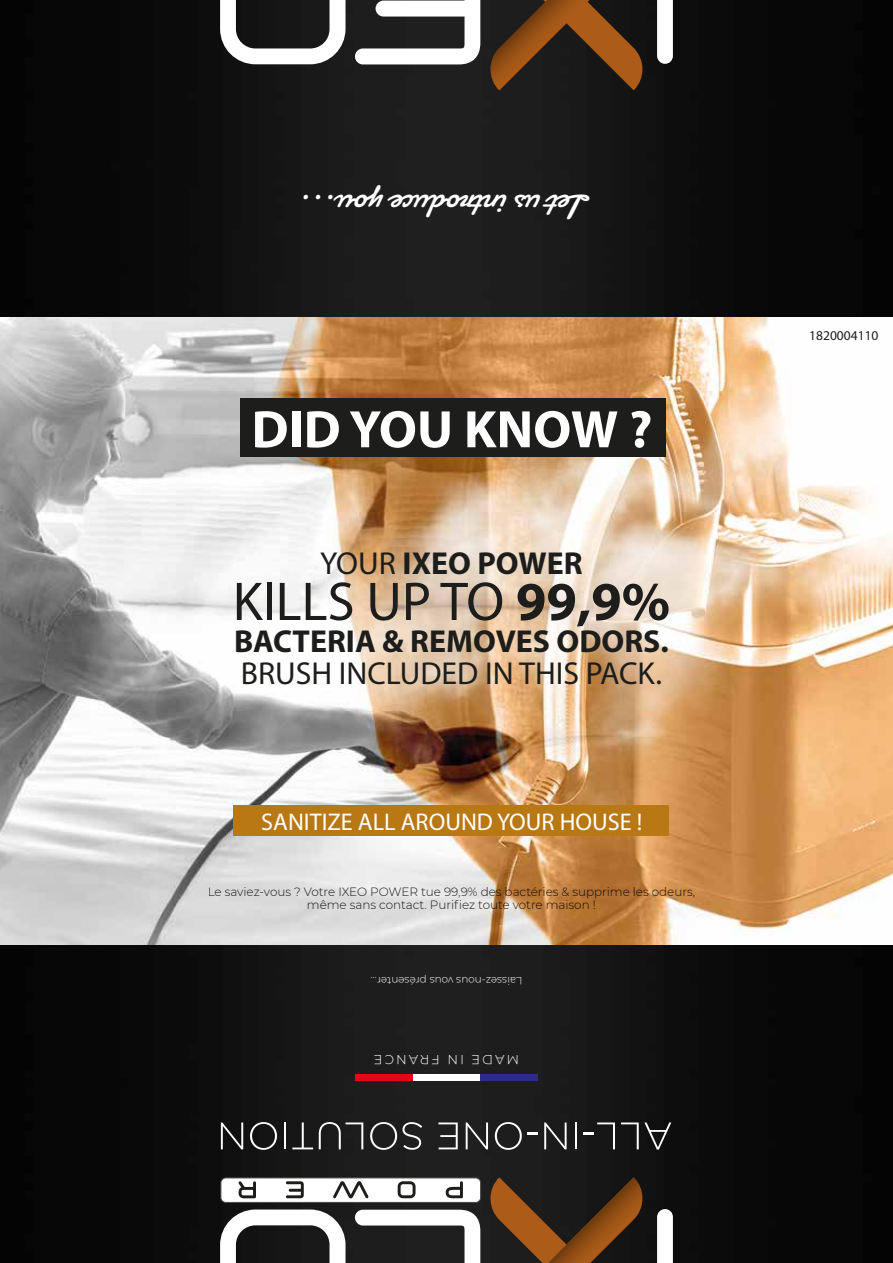
<style>
.page{position:relative;width:893px;height:1263px;background:#fff}
.page>*{position:absolute;margin:0;border:0;box-sizing:border-box;transform-origin:0 0}
.t1{font:55.05px "Myriad Pro";color:#1d1d1b}
.t2{font:700 53.1px "Myriad Pro";color:#fff}
.t3{font:34.5px "Damion";color:#fff}
.t4{font:700 31.8px "Myriad Pro";color:#1d1d1b}
.t5{font:31.8px "Myriad Pro";color:#1d1d1b}
.t6{font:24.15px "Myriad Pro";color:#fff}
.t7{font:13.5px "Myriad Pro";color:#1d1d1b}
.t8{font:300 13.05px "Montserrat";letter-spacing:.16em;color:#fff}
.t9{font:300 12px/13.5px "Montserrat";letter-spacing:-.005em;color:#1d1d1b;text-align:center}
.t10{font:300 10.5px "Montserrat";color:#fff}
.s1{font-weight:400}
.s2{font-weight:700}
</style>
<div class="page">
<img style="left:0;top:316px;width:893px;height:947px">
<div style="left:233px;top:806px;width:436px;height:30px;background:#b87813"></div>
<div style="left:240px;top:398px;width:425px;height:59px;background:#1d1d1b"></div>
<img style="left:0;top:0;width:893px;height:316px">
<svg style="left:488px;top:0;width:157px;height:91px"></svg>
<svg style="left:657px;top:0;width:16px;height:64px"></svg>
<svg style="left:355px;top:0;width:125px;height:64px"></svg>
<svg style="left:220px;top:0;width:125px;height:64px"></svg>
<svg style="left:488px;top:1177px;width:157px;height:86px"></svg>
<svg style="left:657px;top:1209px;width:16px;height:54px"></svg>
<svg style="left:355px;top:1210px;width:125px;height:53px"></svg>
<svg style="left:220px;top:1209px;width:125px;height:54px"></svg>
<div style="left:221px;top:1178px;width:260px;height:24px;background:#fff;border-radius:5px"></div>
<div style="left:220px;top:1177px;width:261px;height:26px;border:1px solid #4b4846;border-radius:5px"></div>
<svg style="left:446px;top:1181px;width:17px;height:17px"></svg>
<svg style="left:398px;top:1181px;width:18px;height:17px"></svg>
<svg style="left:333px;top:1181px;width:36px;height:17px"></svg>
<svg style="left:286px;top:1181px;width:18px;height:17px"></svg>
<svg style="left:238px;top:1181px;width:18px;height:17px"></svg>
<svg style="left:621px;top:1122px;width:50px;height:27px"></svg>
<svg style="left:584px;top:1122px;width:31px;height:27px"></svg>
<hr style="left:575px;top:1122px;width:2px;height:27px;background:#fff">
<svg style="left:544px;top:1122px;width:23px;height:27px"></svg>
<svg style="left:495px;top:1122px;width:43px;height:28px"></svg>
<svg style="left:466px;top:1122px;width:22px;height:27px"></svg>
<svg style="left:438px;top:1122px;width:20px;height:27px"></svg>
<svg style="left:370px;top:1122px;width:52px;height:28px"></svg>
<svg style="left:319px;top:1122px;width:44px;height:27px"></svg>
<svg style="left:292px;top:1122px;width:21px;height:27px"></svg>
<hr style="left:284px;top:1122px;width:2px;height:27px;background:#fff">
<svg style="left:250px;top:1122px;width:27px;height:28px"></svg>
<svg style="left:221px;top:1122px;width:22px;height:27px"></svg>
<div style="left:480px;top:1074px;width:58px;height:7px;background:#2d2e83"></div>
<div style="left:413px;top:1074px;width:67px;height:7px;background:#fff"></div>
<div style="left:355px;top:1074px;width:58px;height:7px;background:#e30613"></div>
<h3 class="t3" style="left:592px;top:230px;width:292px;rotate:-180deg">Let us introduce you...</h3>
<h2 class="t2" style="left:252px;top:395px;width:402px">DID YOU KNOW ?</h2>
<h3 class="t4" style="left:320px;top:542px;width:264px"><span class="s1">YOUR</span> IXEO POWER</h3>
<h1 class="t1" style="left:233px;top:568px;width:439px">KILLS UP TO <span class="s2">99,9%</span></h1>
<h3 class="t4" style="left:234px;top:620px;width:436px">BACTERIA &amp; REMOVES ODORS.</h3>
<h3 class="t5" style="left:241px;top:653px;width:423px">BRUSH INCLUDED IN THIS PACK.</h3>
<h3 class="t6" style="left:261px;top:807px;width:383px">SANITIZE ALL AROUND YOUR HOUSE !</h3>
<p class="t9" style="left:208px;top:884px;width:489px">Le saviez-vous ? Votre IXEO POWER tue 99,9% des bactéries &amp; supprime les odeurs, même sans contact. Purifiez toute votre maison !</p>
<p class="t10" style="left:522px;top:988px;width:153px;rotate:-180deg">Laissez-nous vous présenter...</p>
<p class="t8" style="left:519px;top:1068px;width:147px;rotate:-180deg">MADE IN FRANCE</p>
<p class="t7" style="left:809px;top:327px;width:71px">1820004110</p>
</div>
